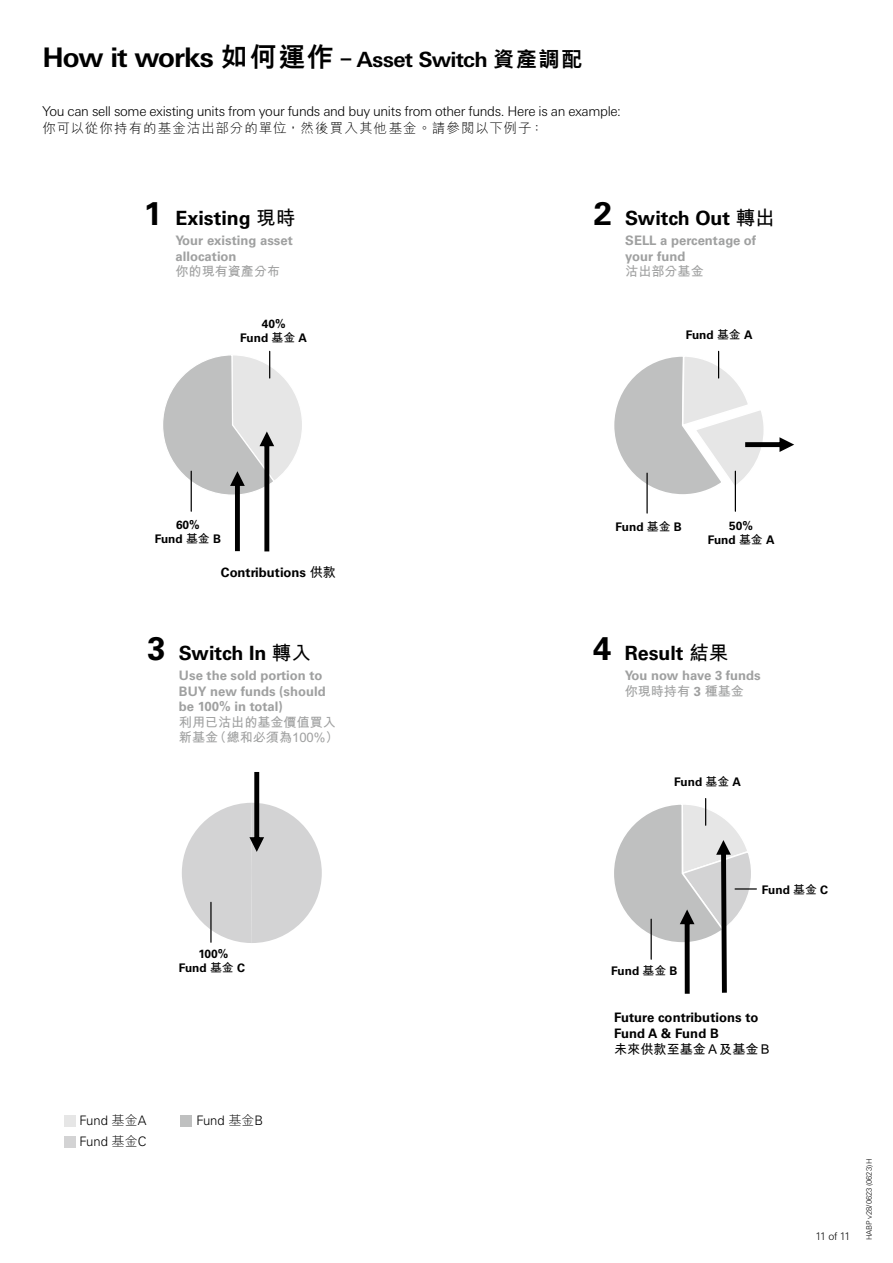
<style>
.page{position:relative;width:893px;height:1263px;background:#fff}
.page>*{position:absolute;margin:0;border:0;box-sizing:border-box;transform-origin:0 0}
.t1{font:700 21px "Univers Nextfor HSBC";letter-spacing:-.035em;color:#000}
.t2{font:700 19.65px "Univers LT Std";color:#000}
.t3{font:300 13.5px "Univers Nextfor HSBC";letter-spacing:-.025em;color:#000}
.t4{font:300 13.5px "M Hei H Kfor HSBC";letter-spacing:.075em;color:#000}
.t5{font:700 13.05px/15.5px "Univers LT Std";color:#9fa0a0}
.t6{font:13.05px/15.5px "M Hei HK Bold E Ten B5 H";color:#9fa0a0}
.t7{font:700 13.05px/15.5px "Univers LT Std";color:#000}
.t8{font:300 13.05px/21.3px "Univers LT Std";color:#000}
.t9{font:13.05px "M Hei HK Bold E Ten B5 H";letter-spacing:.005em;color:#000}
.t10{font:700 11.85px/13.5px "Univers LT Std";color:#000;text-align:center}
.t11{font:300 10.5px "Univers Nextfor HSBC";color:#000}
.t12{font:300 7.5px "Univers Nextfor HSBC";letter-spacing:-.005em;color:#000}
.s1{font-size:27px}
.s2{font-family:"M Hei H Kfor HSBC";font-weight:800;font-size:27px}
.s3{font-family:"M Hei H Kfor HSBC";font-weight:800}
.s4{font-size:32.7px}
.s5{font-family:"M Hei HK Bold E Ten B5 H";font-weight:400}
.s6{font-family:"M Hei HK Light E Ten B5 H";font-weight:400}
.s7{font-family:"Univers LT Std";font-weight:700}
</style>
<div class="page">
<hr style="left:646px;top:473px;width:2px;height:40px;background:#000">
<svg style="left:163px;top:351px;width:139px;height:200px"></svg>
<svg style="left:182px;top:772px;width:140px;height:171px"></svg>
<svg style="left:614px;top:351px;width:180px;height:145px"></svg>
<hr style="left:735px;top:471px;width:1px;height:40px;background:#000">
<svg style="left:614px;top:798px;width:142px;height:196px"></svg>
<hr style="left:191px;top:471px;width:1px;height:40px;background:#000">
<div style="left:64px;top:1115px;width:11px;height:11px;background:#e6e6e6"></div>
<div style="left:64px;top:1137px;width:11px;height:11px;background:#d3d3d4"></div>
<div style="left:181px;top:1115px;width:11px;height:11px;background:#bfc0c0"></div>
<h1 class="t1" style="left:43px;top:44px;width:541px"><span class="s1">How it works</span> <span class="s2">如何運作</span> – Asset Switch <span class="s3">資產調配</span></h1>
<p class="t3" style="left:43px;top:102px;width:580px">You can sell some existing units from your funds and buy units from other funds. Here is an example:</p>
<p class="t4" style="left:43px;top:121px;width:502px">你可以從你持有的基金沽出部分的單位，然後買入其他基金。請參閱以下例子：</p>
<h2 class="t2" style="left:144px;top:206px;width:153px"><span class="s4">1</span> Existing <span class="s5">現時</span></h2>
<p class="t5" style="left:176px;top:233px;width:119px">Your existing asset allocation</p>
<p class="t6" style="left:176px;top:263px;width:106px">你的現有資產分布</p>
<p class="t10" style="left:240px;top:317px;width:68px">40%<br>Fund <span class="s5">基金</span> A</p>
<h2 class="t2" style="left:594px;top:206px;width:183px"><span class="s4">2</span> Switch Out <span class="s5">轉出</span></h2>
<p class="t5" style="left:625px;top:233px;width:133px">SELL a percentage of your fund</p>
<p class="t6" style="left:625px;top:263px;width:80px">沽出部分基金</p>
<p class="t10" style="left:686px;top:328px;width:68px">Fund <span class="s5">基金</span> A</p>
<p class="t10" style="left:155px;top:518px;width:68px">60%<br>Fund <span class="s5">基金</span> B</p>
<p class="t7" style="left:221px;top:564px;width:116px">Contributions <span class="s5">供款</span></p>
<h2 class="t2" style="left:147px;top:641px;width:165px"><span class="s4">3</span> Switch In <span class="s5">轉入</span></h2>
<p class="t5" style="left:179px;top:668px;width:148px">Use the sold portion to<br>BUY new funds (should be 100% in total)</p>
<p class="t6" style="left:179px;top:713px;width:161px">利用已沽出的基金價值買入新基金（總和必須為100%）</p>
<p class="t10" style="left:179px;top:947px;width:68px">100%<br>Fund <span class="s5">基金</span> C</p>
<p class="t8" style="left:80px;top:1109px;width:68px">Fund <span class="s6">基金</span>A<br>Fund <span class="s6">基金</span>C</p>
<p class="t8" style="left:196px;top:1109px;width:68px">Fund <span class="s6">基金</span>B</p>
<p class="t10" style="left:615px;top:520px;width:68px">Fund <span class="s5">基金</span> B</p>
<p class="t10" style="left:708px;top:519px;width:68px">50%<br>Fund <span class="s5">基金</span> A</p>
<h2 class="t2" style="left:593px;top:641px;width:137px"><span class="s4">4</span> Result <span class="s5">結果</span></h2>
<p class="t5" style="left:625px;top:668px;width:138px">You now have 3 funds</p>
<p class="t6" style="left:625px;top:682px;width:121px">你現時持有 <span class="s7">3</span> 種基金</p>
<p class="t10" style="left:674px;top:775px;width:68px">Fund <span class="s5">基金</span> A</p>
<p class="t10" style="left:611px;top:964px;width:68px">Fund <span class="s5">基金</span> B</p>
<p class="t10" style="left:762px;top:883px;width:68px">Fund <span class="s5">基金</span> C</p>
<p class="t7" style="left:614px;top:1010px;width:146px">Future contributions to<br>Fund A &amp; Fund B</p>
<p class="t9" style="left:614px;top:1040px;width:159px">未來供款至基金Ａ及基金Ｂ</p>
<p class="t11" style="left:816px;top:1228px;width:36px">11 of 11</p>
<p class="t12" style="left:864px;top:1240px;width:84px;rotate:-90deg">HABP v28/0623 (0623) H</p>
</div>
